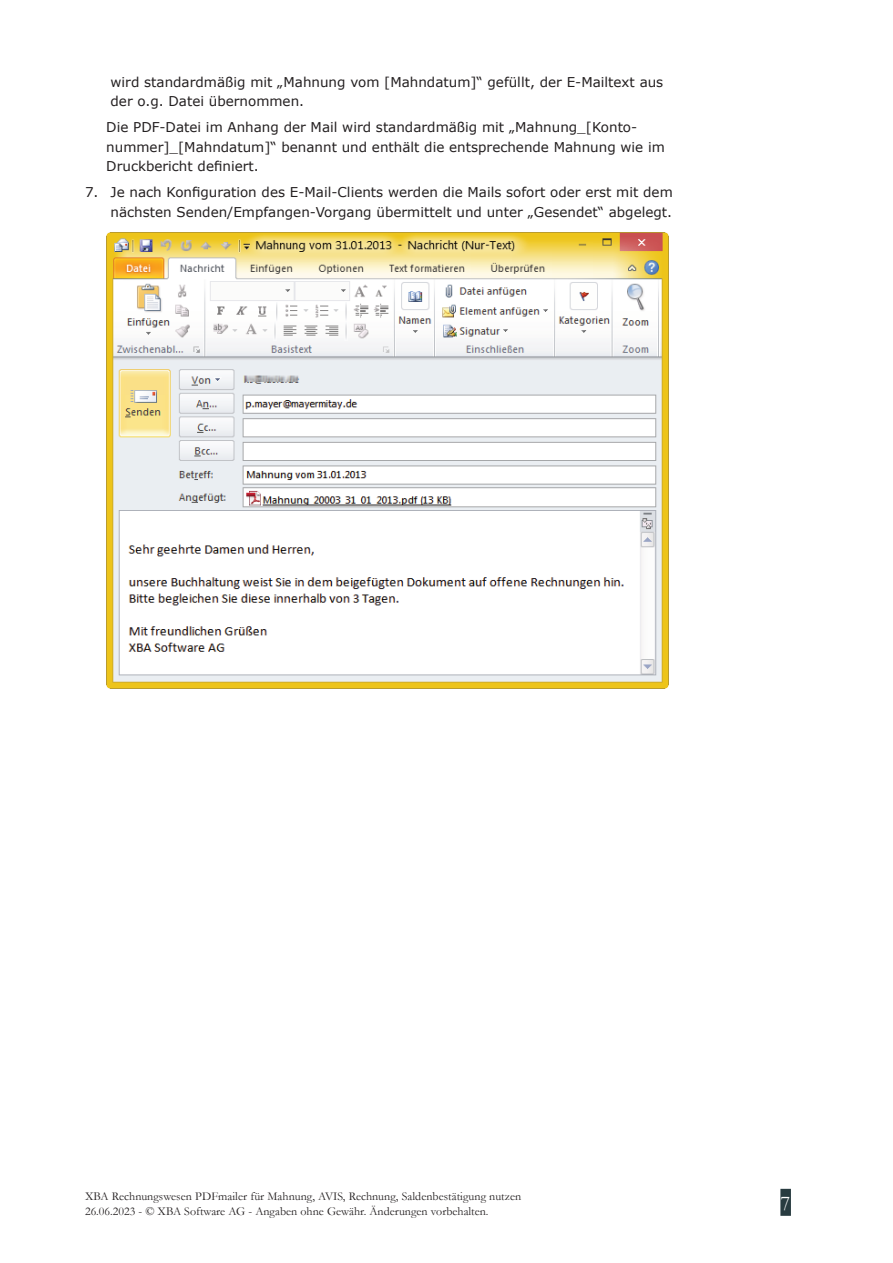
<style>
.page{position:relative;width:893px;height:1263px;background:#fff}
.page>*{position:absolute;margin:0;border:0;box-sizing:border-box;transform-origin:0 0}
.t1{font:21px "Garamond";color:#fff}
.t2{font:13.5px/19.5px "Verdana";color:#231f20}
.t3{font:12px/14.4px "Garamond";color:#231f20}
</style>
<div class="page">
<div style="left:780px;top:1189px;width:11px;height:27px;background:#283b40"></div>
<img style="left:107px;top:232px;width:561px;height:457px">
<p class="t2" style="left:111px;top:73px;width:554px">wird standardmäßig mit „Mahnung vom [Mahndatum]“ gefüllt, der E-Mailtext aus der o.g. Datei übernommen.</p>
<p class="t2" style="left:106px;top:119px;width:560px">Die PDF-Datei im Anhang der Mail wird standardmäßig mit „Mahnung_[Konto&shy;nummer]_[Mahndatum]“ benannt und enthält die entsprechende Mahnung wie im<br>Druckbericht definiert.</p>
<p class="t2" style="left:85px;top:184px;width:589px;text-align:right">7. Je nach Konfiguration des E-Mail-Clients werden die Mails sofort oder erst mit dem nächsten Senden/Empfangen-Vorgang übermittelt und unter „Gesendet“ abgelegt.</p>
<p class="t3" style="left:85px;top:1191px;width:438px">XBA Rechnungswesen PDFmailer für Mahnung, AVIS, Rechnung, Saldenbestätigung nutzen<br>26.06.2023 - © XBA Software AG - Angaben ohne Gewähr. Änderungen vorbehalten.</p>
<h1 class="t1" style="left:780px;top:1196px;width:11px">7</h1>
</div>
